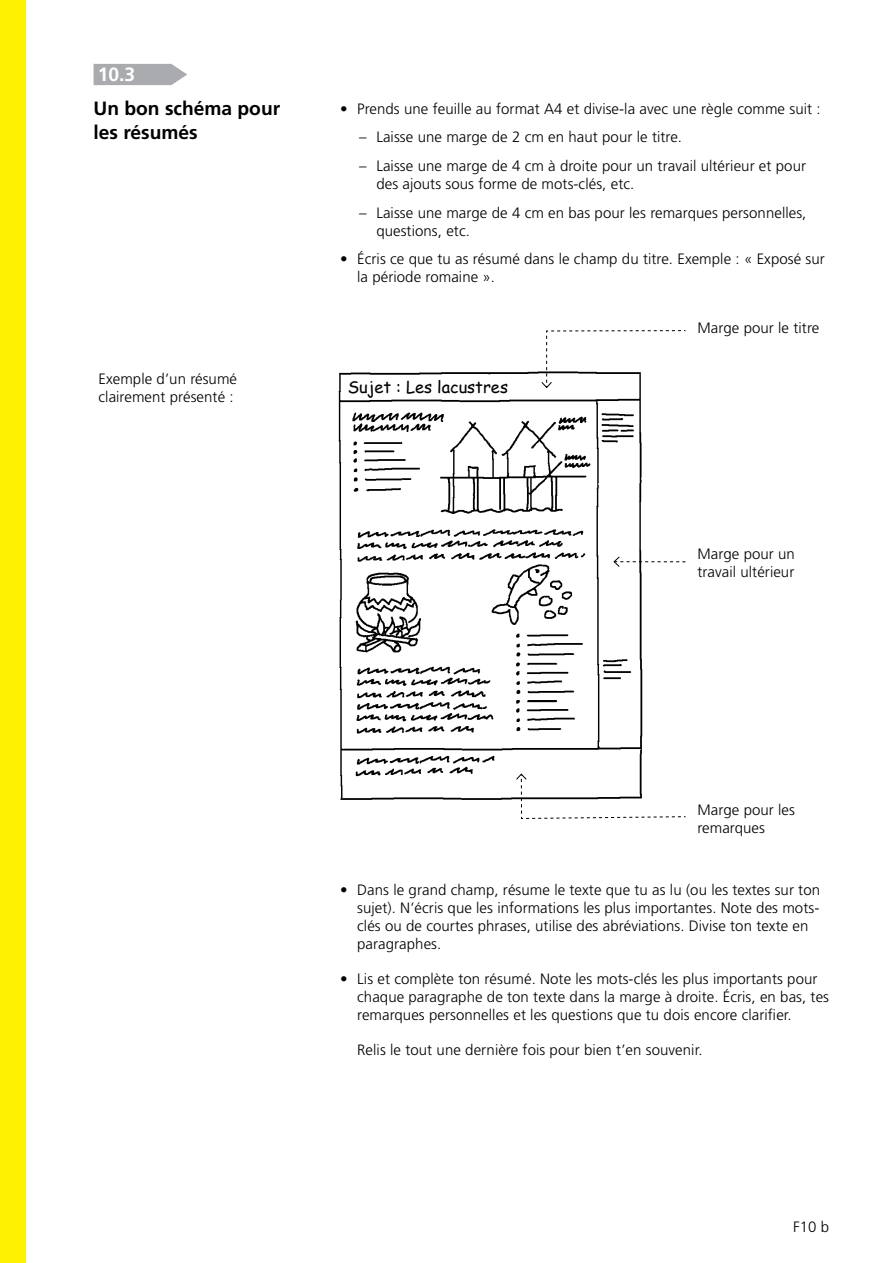
<style>
.page{position:relative;width:893px;height:1263px;background:#fff}
.page>*{position:absolute;margin:0;border:0;box-sizing:border-box;transform-origin:0 0}
.t1{font:700 19.2px/23.1px "Frutiger LT Pro";color:#000}
.t2{font:700 19.2px "Frutiger LT Pro";color:#fff}
.t3{font:16.5px "Comic Sans MS";color:#000}
.t4{font:300 15px/18px "Frutiger";letter-spacing:.005em;color:#000}
.t5{font:300 15px/18px "Frutiger LT Pro";letter-spacing:.005em;color:#000}
</style>
<div class="page">
<svg style="left:94px;top:64px;width:93px;height:21px;background:#b0b1b4"></svg>
<img style="left:338px;top:371px;width:348px;height:429px">
<svg style="left:541px;top:330px;width:145px;height:59px"></svg>
<svg style="left:613px;top:556px;width:72px;height:12px"></svg>
<svg style="left:515px;top:773px;width:171px;height:46px"></svg>
<div style="left:344px;top:377px;width:195px;height:21px;background:#fff"></div>
<div style="left:0;top:0;width:26px;height:1263px;background:#fff200"></div>
<p class="t2" style="left:98px;top:63px;width:39px">10.3</p>
<p class="t1" style="left:94px;top:97px;width:188px">Un bon schéma pour les résumés</p>
<p class="t5" style="left:99px;top:370px;width:140px">Exemple d’un résumé clairement présenté :</p>
<p class="t4" style="left:340px;top:100px;width:482px">• Prends une feuille au format A4 et divise-la avec une règle comme suit :</p>
<p class="t4" style="left:359px;top:128px;width:324px">– Laisse une marge de 2 cm en haut pour le titre.</p>
<p class="t4" style="left:376px;top:157px;width:431px;text-indent:-17px">– Laisse une marge de 4 cm à droite pour un travail ultérieur et pour des ajouts sous forme de mots-clés, etc.</p>
<p class="t4" style="left:376px;top:204px;width:432px;text-indent:-17px">– Laisse une marge de 4 cm en bas pour les remarques personnelles, questions, etc.</p>
<p class="t4" style="left:357px;top:250px;width:469px;text-indent:-17px">• Écris ce que tu as résumé dans le champ du titre. Exemple : « Exposé sur la période romaine ».</p>
<p class="t3" style="left:348px;top:375px;width:162px">Sujet : Les lacustres</p>
<p class="t5" style="left:697px;top:319px;width:123px">Marge pour le titre</p>
<p class="t5" style="left:697px;top:545px;width:99px">Marge pour un travail ultérieur</p>
<p class="t5" style="left:697px;top:800px;width:99px">Marge pour les remarques</p>
<p class="t4" style="left:357px;top:881px;width:464px;text-indent:-17px">• Dans le grand champ, résume le texte que tu as lu (ou les textes sur ton sujet). N’écris que les informations les plus importantes. Note des mots&shy;clés ou de courtes phrases, utilise des abréviations. Divise ton texte en paragraphes.</p>
<p class="t4" style="left:357px;top:970px;width:473px;text-indent:-17px">• Lis et complète ton résumé. Note les mots-clés les plus importants pour chaque paragraphe de ton texte dans la marge à droite. Écris, en bas, tes remarques personnelles et les questions que tu dois encore clarifier.</p>
<p class="t4" style="left:357px;top:1041px;width:347px">Relis le tout une dernière fois pour bien t’en souvenir.</p>
<p class="t4" style="left:793px;top:1218px;width:38px">F10 b</p>
</div>
